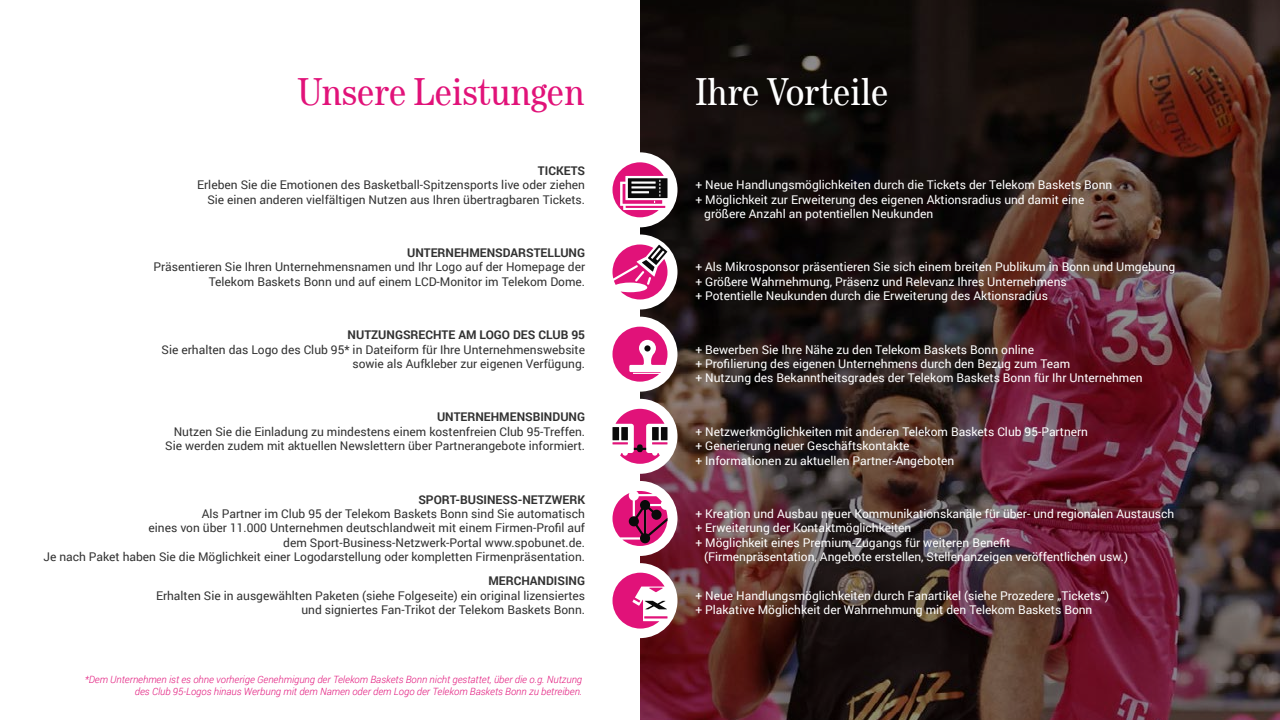
<style>
.page{position:relative;width:1280px;height:720px;background:#fff}
.page>*{position:absolute;margin:0;border:0;box-sizing:border-box;transform-origin:0 0}
.t1{font:40px "Tele Antiqua";color:#e11279}
.t2{font:40px "Tele Antiqua";color:#fff}
.t3{font:12px/14.4px "Roboto";color:#fff}
.t4{font:12px/14.4px "Roboto";color:#323232;text-align:right}
.t5{font:700 12px "Roboto";color:#323232}
.t6{font:italic 300 10px/12px "Roboto";color:#e11279;text-align:right}
</style>
<div class="page">
<img style="left:640px;top:0;width:640px;height:720px">
<div style="left:603px;top:563px;width:75px;height:75px;background:#fff;border-radius:50%"></div>
<hr style="left:644px;top:616px;width:24px;height:3px;background:#e11279">
<svg style="left:613px;top:573px;width:54px;height:56px"></svg>
<div style="left:602px;top:481px;width:76px;height:75px;background:#fff;border-radius:50%"></div>
<svg style="left:612px;top:491px;width:56px;height:55px"></svg>
<div style="left:602px;top:399px;width:76px;height:75px;background:#fff;border-radius:50%"></div>
<svg style="left:612px;top:427px;width:7px;height:13px"></svg>
<svg style="left:613px;top:409px;width:55px;height:55px"></svg>
<div style="left:602px;top:317px;width:76px;height:75px;background:#fff;border-radius:50%"></div>
<svg style="left:613px;top:327px;width:55px;height:55px"></svg>
<svg style="left:644px;top:345px;width:7px;height:7px"></svg>
<div style="left:602px;top:235px;width:76px;height:75px;background:#fff;border-radius:50%"></div>
<svg style="left:612px;top:244px;width:56px;height:56px"></svg>
<div style="left:603px;top:152px;width:75px;height:75px;background:#fff;border-radius:50%"></div>
<svg style="left:613px;top:162px;width:55px;height:55px"></svg>
<h1 class="t1" style="left:298px;top:69px;width:289px">Unsere Leistungen</h1>
<h1 class="t2" style="left:695px;top:69px;width:195px">Ihre Vorteile</h1>
<p class="t5" style="left:538px;top:162px;width:49px">TICKETS</p>
<p class="t4" style="left:197px;top:177px;width:389px">Erleben Sie die Emotionen des Basketball-Spitzensports live oder ziehen<br>Sie einen anderen vielfältigen Nutzen aus Ihren übertragbaren Tickets.</p>
<p class="t5" style="left:407px;top:244px;width:180px">UNTERNEHMENSDARSTELLUNG</p>
<p class="t4" style="left:153px;top:260px;width:433px">Präsentieren Sie Ihren Unternehmensnamen und Ihr Logo auf der Homepage der<br>Telekom Baskets Bonn und auf einem LCD-Monitor im Telekom Dome.</p>
<p class="t5" style="left:348px;top:326px;width:239px">NUTZUNGSRECHTE AM LOGO DES CLUB 95</p>
<p class="t4" style="left:162px;top:342px;width:425px">Sie erhalten das Logo des Club 95* in Dateiform für Ihre Unternehmenswebsite sowie als Aufkleber zur eigenen Verfügung.</p>
<p class="t5" style="left:437px;top:409px;width:150px">UNTERNEHMENSBINDUNG</p>
<p class="t4" style="left:165px;top:424px;width:421px">Nutzen Sie die Einladung zu mindestens einem kostenfreien Club 95-Treffen.<br>Sie werden zudem mit aktuellen Newslettern über Partnerangebote informiert.</p>
<p class="t5" style="left:418px;top:491px;width:168px">SPORT-BUSINESS-NETZWERK</p>
<p class="t4" style="left:43px;top:506px;width:543px">Als Partner im Club 95 der Telekom Baskets Bonn sind Sie automatisch<br>eines von über 11.000 Unternehmen deutschlandweit mit einem Firmen-Profil auf<br>dem Sport-Business-Netzwerk-Portal www.spobunet.de.<br>Je nach Paket haben Sie die Möglichkeit einer Logodarstellung oder kompletten Firmenpräsentation.</p>
<p class="t5" style="left:488px;top:573px;width:98px">MERCHANDISING</p>
<p class="t4" style="left:156px;top:588px;width:431px">Erhalten Sie in ausgewählten Paketen (siehe Folgeseite) ein original lizensiertes und signiertes Fan-Trikot der Telekom Baskets Bonn.</p>
<p class="t6" style="left:85px;top:673px;width:499px">*Dem Unternehmen ist es ohne vorherige Genehmigung der Telekom Baskets Bonn nicht gestattet, über die o.g. Nutzung des Club 95-Logos hinaus Werbung mit dem Namen oder dem Logo der Telekom Baskets Bonn zu betreiben.</p>
<p class="t3" style="left:695px;top:177px;width:419px">+ Neue Handlungsmöglichkeiten durch die Tickets der Telekom Baskets Bonn</p>
<p class="t3" style="left:695px;top:192px;width:391px">+ Möglichkeit zur Erweiterung des eigenen Aktionsradius und damit eine</p>
<p class="t3" style="left:704px;top:206px;width:231px">größere Anzahl an potentiellen Neukunden</p>
<p class="t3" style="left:695px;top:260px;width:481px">+ Als Mikrosponsor präsentieren Sie sich einem breiten Publikum in Bonn und Umgebung + Größere Wahrnehmung, Präsenz und Relevanz Ihres Unternehmens<br>+ Potentielle Neukunden durch die Erweiterung des Aktionsradius</p>
<p class="t3" style="left:695px;top:342px;width:449px">+ Bewerben Sie Ihre Nähe zu den Telekom Baskets Bonn online<br>+ Profilierung des eigenen Unternehmens durch den Bezug zum Team<br>+ Nutzung des Bekanntheitsgrades der Telekom Baskets Bonn für Ihr Unternehmen</p>
<p class="t3" style="left:695px;top:424px;width:394px">+ Netzwerkmöglichkeiten mit anderen Telekom Baskets Club 95-Partnern + Generierung neuer Geschäftskontakte<br>+ Informationen zu aktuellen Partner-Angeboten</p>
<p class="t3" style="left:695px;top:506px;width:480px">+ Kreation und Ausbau neuer Kommunikationskanäle für über- und regionalen Austausch</p>
<p class="t3" style="left:695px;top:520px;width:218px">+ Erweiterung der Kontaktmöglichkeiten</p>
<p class="t3" style="left:695px;top:535px;width:317px">+ Möglichkeit eines Premium-Zugangs für weiteren Benefit</p>
<p class="t3" style="left:704px;top:549px;width:425px">(Firmenpräsentation, Angebote erstellen, Stellenanzeigen veröffentlichen usw.)</p>
<p class="t3" style="left:695px;top:588px;width:415px">+ Neue Handlungsmöglichkeiten durch Fanartikel (siehe Prozedere „Tickets“) + Plakative Möglichkeit der Wahrnehmung mit den Telekom Baskets Bonn</p>
</div>
